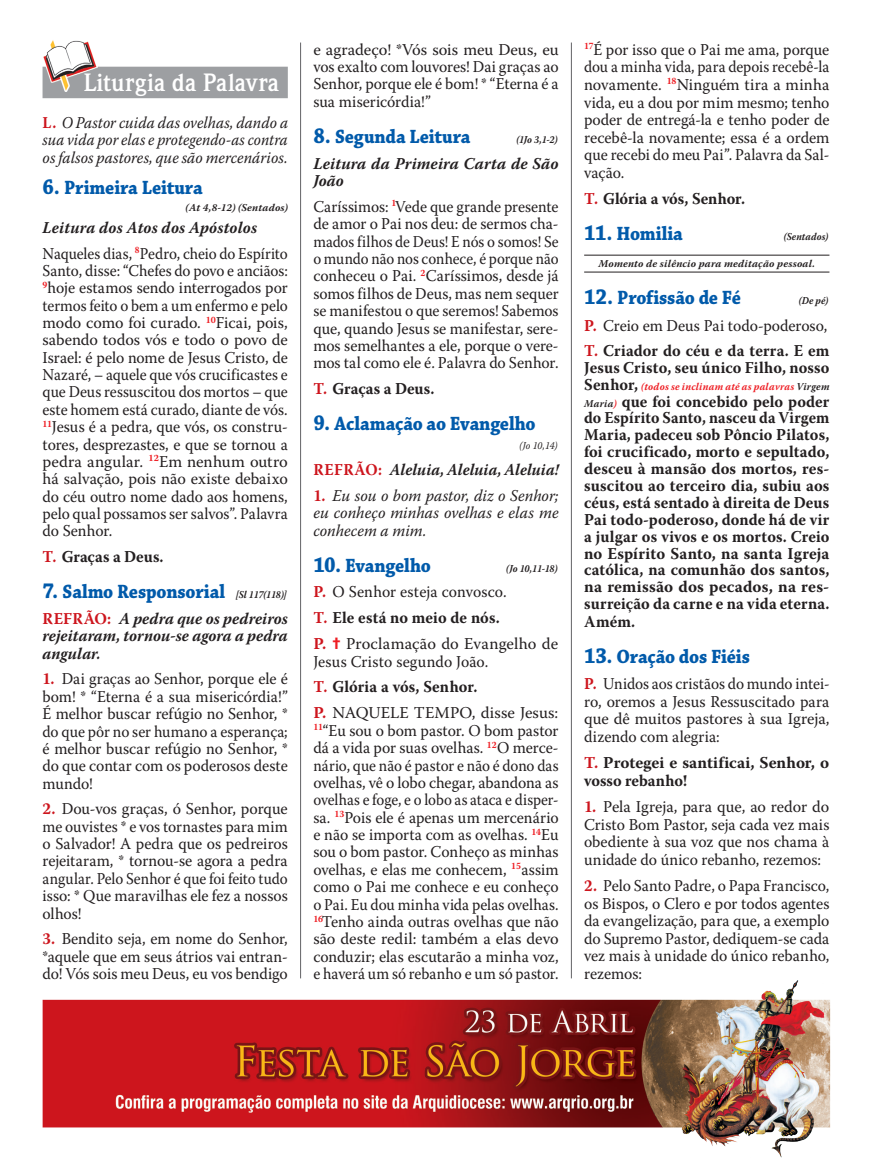
<style>
.page{position:relative;width:872px;height:1170px;background:#fff}
.page>*{position:absolute;margin:0;border:0;box-sizing:border-box;transform-origin:0 0}
.Divisões{font:700 25.5px "Weidemann IT Cby BT";letter-spacing:.005em;color:#fff;scale:.95 1}
.Itens{font:700 20.25px "Chaparral Pro";letter-spacing:-.005em;color:#015aaa;scale:.91 1}
.Texto_NORMAL{font:16.5px/17.4px "Warnock Pro";color:#231f20;text-align:justify}
.Texto_NORMAL-2{font:16.5px/17.5px "Warnock Pro";color:#231f20;text-align:justify;scale:.95 1}
.Texto_TODOS{font:700 16.5px/17px "Warnock Pro";letter-spacing:.005em;color:#231f20;scale:.95 1}
.Texto_NORMAL_sem_leitor{font:16.5px/17.4px "Warnock Pro";letter-spacing:-.005em;color:#231f20;text-align:justify;scale:.92 1}
.Texto_NORMAL_sem_leitor-2{font:16.5px/17.4px "Warnock Pro";letter-spacing:-.005em;color:#231f20;text-align:justify;scale:.94 1}
.Texto_NORMAL-3{font:16.5px/17.4px "Warnock Pro";color:#231f20;text-align:justify;scale:.96 1}
.Texto_NORMAL-4{font:16.5px/17.5px "Warnock Pro";color:#231f20;text-align:justify;scale:.93 1}
.Texto_CANTOS{font:italic 16.5px/17.4px "Warnock Pro";letter-spacing:.005em;color:#231f20;text-align:justify;scale:.93 1}
.Texto_CANTOS-2{font:italic 16.5px/17.4px "Warnock Pro";letter-spacing:.005em;color:#231f20;text-align:justify;scale:.95 1}
.Texto_REFRÃO{font:italic 700 16.5px/17.4px "Warnock Pro";color:#231f20;text-align:justify;scale:.95 1}
.Texto_TODOS-2{font:700 16.5px/17.5px "Warnock Pro";letter-spacing:.005em;color:#231f20}
.leitura{font:italic 700 16.5px/17.4px "Warnock Pro";letter-spacing:.01em;color:#231f20}
.Texto_REFRÃO-2{font:italic 700 16.5px "Warnock Pro";color:#231f20;scale:.93 1}
.leitura-2{font:italic 700 16.5px "Warnock Pro";letter-spacing:.01em;color:#231f20;scale:.95 1}
.Texto_TODOS-3{font:italic 700 10.5px "Warnock Pro";letter-spacing:.03em;color:#ee1d23;scale:.95 1}
.Itens-2{font:italic 700 10.5px "Warnock Pro";letter-spacing:.01em;color:#231f20;scale:.91 1}
.Rubrica{font:italic 700 10.5px "Warnock Pro";letter-spacing:.02em;color:#231f20}
.Textinho{font:italic 700 10.5px "Warnock Pro";letter-spacing:.02em;color:#231f20}
.Itens-3{font:italic 10.5px "Warnock Pro";color:#231f20;scale:.91 1}
.s1{font-weight:700;font-style:normal;color:#cd151d}
.s2{font-size:22.5px}
.s3{color:#cd151d}
.s4{font-family:"Warnock Pro";font-style:italic;font-size:10.5px;color:#231f20}
.s5{font-style:normal;color:#cd151d}
.s6{font-weight:700;color:#cd151d}
.s7{font-family:"Monotype Sorts";color:#ee1d23}
.s8{font-style:normal;font-size:16.5px;color:#231f20}
.s9{color:#231f20}
.s10{font-style:italic;font-size:10.5px}
.s11{font-style:italic;font-size:10.5px;color:#ee1d23}
</style>
<div class="page">
<img style="left:42px;top:957px;width:789px;height:201px">
<div style="left:43px;top:67px;width:245px;height:31px;background:#9d9fa2"></div>
<img style="left:43px;top:40px;width:55px;height:51px">
<hr style="left:584px;top:255px;width:245px;height:1px;background:#231f20">
<hr style="left:584px;top:272px;width:245px;height:1px;background:#231f20">
<hr style="left:300px;top:43px;width:1px;height:935px;background:#636366">
<hr style="left:571px;top:43px;width:1px;height:935px;background:#636366">
<p class="Divisões" style="left:83px;top:67px;width:207px">Liturgia da Palavra</p>
<p class="Texto_CANTOS" style="left:43px;top:113px;width:265px"><span class="s1">L.</span> O Pastor cuida das ovelhas, dando a sua vida por elas e protegendo-as contra os falsos pastores, que são mercenários.</p>
<p class="Itens" style="left:43px;top:176px;width:177px"><span class="s2">6.</span> Primeira Leitura</p>
<p class="Textinho" style="left:186px;top:201px;width:104px">(At 4,8-12) (Sentados)</p>
<p class="leitura-2" style="left:43px;top:217px;width:227px">Leitura dos Atos dos Apóstolos</p>
<p class="Texto_NORMAL_sem_leitor" style="left:43px;top:244px;width:268px">Naqueles dias, <sup>8</sup>Pedro, cheio do Espírito Santo, disse: “Chefes do povo e anciãos:<br><sup>9</sup>hoje estamos sendo interrogados por termos feito o bem a um enfermo e pelo modo como foi curado. <sup>10</sup>Ficai, pois, sabendo todos vós e todo o povo de Israel: é pelo nome de Jesus Cristo, de Nazaré, – aquele que vós crucificastes e que Deus ressuscitou dos mortos – que este homem está curado, diante de vós.<br><sup>11</sup>Jesus é a pedra, que vós, os constru&shy;tores, desprezastes, e que se tornou a pedra angular. <sup>12</sup>Em nenhum outro há salvação, pois não existe debaixo do céu outro nome dado aos homens, pelo qual possamos ser salvos”. Palavra do Senhor.</p>
<p class="Texto_TODOS" style="left:43px;top:548px;width:129px"><span class="s3">T.</span> Graças a Deus.</p>
<p class="Itens" style="left:43px;top:579px;width:270px"><span class="s2">7.</span> Salmo Responsorial <span class="s4">[Sl 117(118)]</span></p>
<p class="Texto_REFRÃO" style="left:43px;top:609px;width:260px"><span class="s5">REFRÃO:</span> A pedra que os pedreiros rejeitaram, tornou-se agora a pedra angular.</p>
<p class="Texto_NORMAL-2" style="left:43px;top:670px;width:260px"><span class="s6">1.</span> Dai graças ao Senhor, porque ele é bom! * “Eterna é a sua misericórdia!” É melhor buscar refúgio no Senhor, * do que pôr no ser humano a esperança; é melhor buscar refúgio no Senhor, * do que contar com os poderosos deste mundo!</p>
<p class="Texto_NORMAL-3" style="left:43px;top:800px;width:257px"><span class="s6">2.</span> Dou-vos graças, ó Senhor, porque me ouvistes * e vos tornastes para mim o Salvador! A pedra que os pedreiros rejeitaram, * tornou-se agora a pedra angular. Pelo Senhor é que foi feito tudo isso: * Que maravilhas ele fez a nossos olhos!</p>
<p class="Texto_NORMAL-2" style="left:43px;top:929px;width:260px"><span class="s6">3.</span> Bendito seja, em nome do Senhor, *aquele que em seus átrios vai entran&shy;do! Vós sois meu Deus, eu vos bendigo</p>
<p class="Texto_NORMAL" style="left:313px;top:40px;width:247px">e agradeço! *Vós sois meu Deus, eu vos exalto com louvores! Dai graças ao Senhor, porque ele é bom! * “Eterna é a sua misericórdia!”</p>
<p class="Itens" style="left:313px;top:124px;width:174px"><span class="s2">8.</span> Segunda Leitura</p>
<p class="Itens-2" style="left:516px;top:133px;width:47px">(1Jo 3,1-2)</p>
<p class="leitura" style="left:313px;top:154px;width:247px">Leitura da Primeira Carta de São<br>João</p>
<p class="Texto_NORMAL_sem_leitor-2" style="left:313px;top:197px;width:262px">Caríssimos: <sup>1</sup>Vede que grande presente de amor o Pai nos deu: de sermos cha&shy;mados filhos de Deus! E nós o somos! Se o mundo não nos conhece, é porque não conheceu o Pai. <sup>2</sup>Caríssimos, desde já somos filhos de Deus, mas nem sequer se manifestou o que seremos! Sabemos que, quando Jesus se manifestar, sere&shy;mos semelhantes a ele, porque o vere&shy;mos tal como ele é. Palavra do Senhor.</p>
<p class="Texto_TODOS" style="left:313px;top:380px;width:129px"><span class="s3">T.</span> Graças a Deus.</p>
<p class="Itens" style="left:313px;top:412px;width:246px"><span class="s2">9.</span> Aclamação ao Evangelho</p>
<p class="Itens-3" style="left:519px;top:439px;width:43px">(Jo 10,14)</p>
<p class="Texto_REFRÃO-2" style="left:313px;top:459px;width:266px"><span class="s5">REFRÃO:</span> Aleluia, Aleluia, Aleluia!</p>
<p class="Texto_CANTOS-2" style="left:313px;top:486px;width:260px"><span class="s1">1.</span> Eu sou o bom pastor, diz o Senhor; eu conheço minhas ovelhas e elas me conhecem a mim.</p>
<p class="Itens" style="left:313px;top:553px;width:131px"><span class="s2">10.</span> Evangelho</p>
<p class="Itens-2" style="left:506px;top:561px;width:58px">(Jo 10,11-18)</p>
<p class="Texto_NORMAL-2" style="left:313px;top:583px;width:205px"><span class="s6">P.</span> O Senhor esteja convosco.</p>
<p class="Texto_TODOS" style="left:313px;top:609px;width:198px"><span class="s3">T.</span> Ele está no meio de nós.</p>
<p class="Texto_NORMAL" style="left:313px;top:634px;width:246px"><span class="s6">P.</span> <span class="s7">=</span> Proclamação do Evangelho de<br>Jesus Cristo segundo João.</p>
<p class="Texto_TODOS" style="left:313px;top:678px;width:174px"><span class="s3">T.</span> Glória a vós, Senhor.</p>
<p class="Texto_NORMAL" style="left:313px;top:704px;width:247px"><span class="s6">P.</span> NAQUELE TEMPO, disse Jesus:<br><sup>11</sup>“Eu sou o bom pastor. O bom pastor dá a vida por suas ovelhas. <sup>12</sup>O merce&shy;nário, que não é pastor e não é dono das ovelhas, vê o lobo chegar, abandona as ovelhas e foge, e o lobo as ataca e disper&shy;sa. <sup>13</sup>Pois ele é apenas um mercenário e não se importa com as ovelhas. <sup>14</sup>Eu sou o bom pastor. Conheço as minhas ovelhas, e elas me conhecem, <sup>15</sup>assim como o Pai me conhece e eu conheço o Pai. Eu dou minha vida pelas ovelhas.<br><sup>16</sup>Tenho ainda outras ovelhas que não são deste redil: também a elas devo conduzir; elas escutarão a minha voz, e haverá um só rebanho e um só pastor.</p>
<p class="Texto_NORMAL-2" style="left:584px;top:40px;width:260px"><sup>17</sup>É por isso que o Pai me ama, porque dou a minha vida, para depois recebê-la novamente. <sup>18</sup>Ninguém tira a minha vida, eu a dou por mim mesmo; tenho poder de entregá-la e tenho poder de recebê-la novamente; essa é a ordem que recebi do meu Pai”. Palavra da Sal&shy;vação.</p>
<p class="Texto_TODOS" style="left:584px;top:190px;width:171px"><span class="s3">T.</span> Glória a vós, Senhor.</p>
<p class="Itens" style="left:584px;top:222px;width:110px"><span class="s2">11.</span> Homilia</p>
<p class="Itens-2" style="left:784px;top:230px;width:50px">(Sentados)</p>
<p class="Rubrica" style="left:598px;top:257px;width:218px">Momento de silêncio para meditação pessoal.</p>
<p class="Itens" style="left:584px;top:286px;width:174px"><span class="s2">12.</span> Profissão de Fé</p>
<p class="Itens-2" style="left:798px;top:294px;width:34px">(De pé)</p>
<p class="Texto_NORMAL-2" style="left:584px;top:316px;width:257px"><span class="s6">P.</span> Creio em Deus Pai todo-poderoso,</p>
<p class="Texto_TODOS" style="left:584px;top:342px;width:260px"><span class="s3">T.</span> Criador do céu e da terra. E em<br>Jesus Cristo, seu único Filho, nosso</p>
<p class="Texto_TODOS-3" style="left:584px;top:380px;width:260px"><span class="s8">Senhor,</span> (todos se inclinam até as palavras <span class="s9">Virgem</span></p>
<p class="Texto_TODOS" style="left:584px;top:392px;width:260px;text-align:justify"><span class="s10">Maria</span><span class="s11">)</span> que foi concebido pelo poder do Espírito Santo, nasceu da Virgem Maria, padeceu sob Pôncio Pilatos, foi crucificado, morto e sepultado, desceu à mansão dos mortos, res&shy;suscitou ao terceiro dia, subiu aos céus, está sentado à direita de Deus Pai todo-poderoso, donde há de vir a julgar os vivos e os mortos. Creio no Espírito Santo, na santa Igreja católica, na comunhão dos santos, na remissão dos pecados, na res&shy;surreição da carne e na vida eterna.<br>Amém.</p>
<p class="Itens" style="left:584px;top:644px;width:184px"><span class="s2">13.</span> Oração dos Fiéis</p>
<p class="Texto_NORMAL-4" style="left:584px;top:674px;width:265px"><span class="s6">P.</span> Unidos aos cristãos do mundo intei&shy;ro, oremos a Jesus Ressuscitado para que dê muitos pastores à sua Igreja, dizendo com alegria:</p>
<p class="Texto_TODOS-2" style="left:584px;top:753px;width:246px"><span class="s3">T.</span> Protegei e santificai, Senhor, o vosso rebanho!</p>
<p class="Texto_NORMAL" style="left:584px;top:797px;width:247px"><span class="s6">1.</span> Pela Igreja, para que, ao redor do Cristo Bom Pastor, seja cada vez mais obediente à sua voz que nos chama à unidade do único rebanho, rezemos:</p>
<p class="Texto_NORMAL-2" style="left:584px;top:876px;width:260px"><span class="s6">2.</span> Pelo Santo Padre, o Papa Francisco, os Bispos, o Clero e por todos agentes da evangelização, para que, a exemplo do Supremo Pastor, dediquem-se cada vez mais à unidade do único rebanho, rezemos:</p>
</div>
